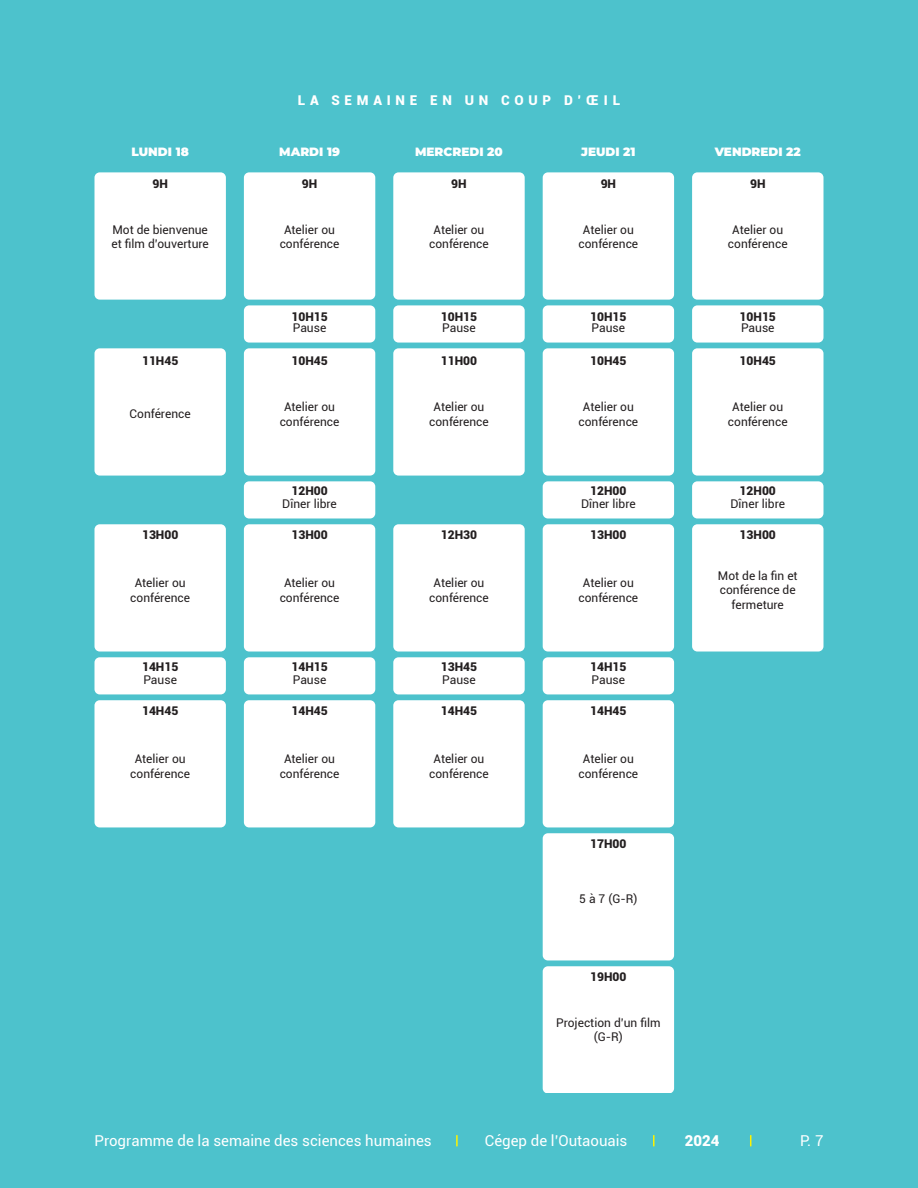
<style>
.page{position:relative;width:918px;height:1188px;background:#4dc2cc}
.page>*{position:absolute;margin:0;border:0;box-sizing:border-box;transform-origin:0 0}
.t1{font:15px "Roboto";color:#fff}
.t2{font:900 15px "Roboto";color:#fff}
.t3{font:900 13.5px "Roboto";letter-spacing:.35em;color:#fff}
.t4{font:12px/14.4px "Roboto";color:#231f20;text-align:center}
.t5{font:900 12px "Roboto";color:#231f20}
.t6{font:900 12px "Montserrat";color:#fff}
</style>
<div class="page">
<div style="left:95px;top:172px;width:131px;height:128px;background:#fff;border-radius:5px"></div>
<div style="left:95px;top:348px;width:131px;height:128px;background:#fff;border-radius:5px"></div>
<div style="left:95px;top:524px;width:131px;height:128px;background:#fff;border-radius:5px"></div>
<div style="left:95px;top:700px;width:131px;height:127px;background:#fff;border-radius:5px"></div>
<div style="left:244px;top:172px;width:131px;height:128px;background:#fff;border-radius:5px"></div>
<div style="left:244px;top:348px;width:131px;height:128px;background:#fff;border-radius:5px"></div>
<div style="left:244px;top:524px;width:131px;height:128px;background:#fff;border-radius:5px"></div>
<div style="left:244px;top:700px;width:131px;height:127px;background:#fff;border-radius:5px"></div>
<div style="left:244px;top:305px;width:131px;height:38px;background:#fff;border-radius:5px"></div>
<div style="left:95px;top:657px;width:131px;height:37px;background:#fff;border-radius:5px"></div>
<div style="left:244px;top:481px;width:131px;height:37px;background:#fff;border-radius:5px"></div>
<div style="left:393px;top:172px;width:132px;height:128px;background:#fff;border-radius:5px"></div>
<div style="left:393px;top:348px;width:132px;height:128px;background:#fff;border-radius:5px"></div>
<div style="left:393px;top:524px;width:132px;height:128px;background:#fff;border-radius:5px"></div>
<div style="left:393px;top:700px;width:132px;height:127px;background:#fff;border-radius:5px"></div>
<div style="left:393px;top:305px;width:132px;height:38px;background:#fff;border-radius:5px"></div>
<div style="left:244px;top:657px;width:131px;height:37px;background:#fff;border-radius:5px"></div>
<div style="left:543px;top:172px;width:131px;height:128px;background:#fff;border-radius:5px"></div>
<div style="left:543px;top:348px;width:131px;height:128px;background:#fff;border-radius:5px"></div>
<div style="left:543px;top:524px;width:131px;height:128px;background:#fff;border-radius:5px"></div>
<div style="left:543px;top:700px;width:131px;height:127px;background:#fff;border-radius:5px"></div>
<div style="left:543px;top:833px;width:131px;height:127px;background:#fff;border-radius:5px"></div>
<div style="left:543px;top:966px;width:131px;height:127px;background:#fff;border-radius:5px"></div>
<div style="left:543px;top:305px;width:131px;height:38px;background:#fff;border-radius:5px"></div>
<div style="left:393px;top:657px;width:132px;height:37px;background:#fff;border-radius:5px"></div>
<div style="left:543px;top:481px;width:131px;height:37px;background:#fff;border-radius:5px"></div>
<div style="left:692px;top:172px;width:132px;height:128px;background:#fff;border-radius:5px"></div>
<div style="left:692px;top:348px;width:132px;height:128px;background:#fff;border-radius:5px"></div>
<div style="left:692px;top:524px;width:132px;height:128px;background:#fff;border-radius:5px"></div>
<div style="left:692px;top:305px;width:132px;height:38px;background:#fff;border-radius:5px"></div>
<div style="left:543px;top:657px;width:131px;height:37px;background:#fff;border-radius:5px"></div>
<div style="left:692px;top:481px;width:132px;height:37px;background:#fff;border-radius:5px"></div>
<svg style="left:456px;top:1135px;width:2px;height:11px"></svg>
<svg style="left:653px;top:1135px;width:2px;height:11px"></svg>
<p class="t3" style="left:298px;top:90px;width:324px">LA SEMAINE EN UN COUP D’ŒIL</p>
<p class="t6" style="left:132px;top:143px;width:59px">LUNDI 18</p>
<p class="t6" style="left:279px;top:143px;width:62px">MARDI 19</p>
<p class="t6" style="left:415px;top:143px;width:89px">MERCREDI 20</p>
<p class="t6" style="left:581px;top:143px;width:56px">JEUDI 21</p>
<p class="t6" style="left:715px;top:143px;width:88px">VENDREDI 22</p>
<p class="t5" style="left:152px;top:175px;width:17px">9H</p>
<p class="t5" style="left:302px;top:175px;width:17px">9H</p>
<p class="t5" style="left:451px;top:175px;width:17px">9H</p>
<p class="t5" style="left:601px;top:175px;width:17px">9H</p>
<p class="t5" style="left:750px;top:175px;width:17px">9H</p>
<p class="t4" style="left:112px;top:222px;width:97px">Mot de bienvenue</p>
<p class="t4" style="left:112px;top:236px;width:99px">et film d’ouverture</p>
<p class="t4" style="left:280px;top:222px;width:61px">Atelier ou conférence</p>
<p class="t4" style="left:429px;top:222px;width:61px">Atelier ou conférence</p>
<p class="t4" style="left:579px;top:222px;width:61px">Atelier ou conférence</p>
<p class="t4" style="left:728px;top:222px;width:61px">Atelier ou conférence</p>
<p class="t5" style="left:291px;top:308px;width:38px">10H15</p>
<p class="t5" style="left:441px;top:308px;width:38px">10H15</p>
<p class="t5" style="left:590px;top:308px;width:38px">10H15</p>
<p class="t5" style="left:740px;top:308px;width:38px">10H15</p>
<p class="t4" style="left:293px;top:320px;width:35px">Pause</p>
<p class="t4" style="left:442px;top:320px;width:35px">Pause</p>
<p class="t4" style="left:592px;top:320px;width:35px">Pause</p>
<p class="t4" style="left:741px;top:320px;width:35px">Pause</p>
<p class="t5" style="left:142px;top:352px;width:38px">11H45</p>
<p class="t5" style="left:291px;top:352px;width:38px">10H45</p>
<p class="t5" style="left:441px;top:352px;width:38px">11H00</p>
<p class="t5" style="left:590px;top:352px;width:38px">10H45</p>
<p class="t5" style="left:740px;top:352px;width:38px">10H45</p>
<p class="t4" style="left:130px;top:407px;width:63px">Conférence</p>
<p class="t4" style="left:280px;top:399px;width:61px">Atelier ou conférence</p>
<p class="t4" style="left:429px;top:399px;width:61px">Atelier ou conférence</p>
<p class="t4" style="left:579px;top:399px;width:61px">Atelier ou conférence</p>
<p class="t4" style="left:728px;top:399px;width:61px">Atelier ou conférence</p>
<p class="t5" style="left:291px;top:482px;width:38px">12H00</p>
<p class="t5" style="left:590px;top:482px;width:38px">12H00</p>
<p class="t5" style="left:740px;top:482px;width:38px">12H00</p>
<p class="t4" style="left:282px;top:496px;width:56px">Dîner libre</p>
<p class="t4" style="left:581px;top:496px;width:56px">Dîner libre</p>
<p class="t4" style="left:730px;top:496px;width:56px">Dîner libre</p>
<p class="t5" style="left:142px;top:527px;width:38px">13H00</p>
<p class="t5" style="left:291px;top:527px;width:38px">13H00</p>
<p class="t5" style="left:441px;top:527px;width:38px">12H30</p>
<p class="t5" style="left:590px;top:527px;width:38px">13H00</p>
<p class="t5" style="left:740px;top:527px;width:38px">13H00</p>
<p class="t4" style="left:130px;top:575px;width:61px">Atelier ou conférence</p>
<p class="t4" style="left:280px;top:575px;width:61px">Atelier ou conférence</p>
<p class="t4" style="left:429px;top:575px;width:61px">Atelier ou conférence</p>
<p class="t4" style="left:579px;top:575px;width:61px">Atelier ou conférence</p>
<p class="t4" style="left:718px;top:568px;width:81px">Mot de la fin et</p>
<p class="t4" style="left:720px;top:582px;width:77px">conférence de fermeture</p>
<p class="t5" style="left:142px;top:658px;width:38px">14H15</p>
<p class="t5" style="left:291px;top:658px;width:38px">14H15</p>
<p class="t5" style="left:441px;top:658px;width:38px">13H45</p>
<p class="t5" style="left:590px;top:658px;width:38px">14H15</p>
<p class="t4" style="left:143px;top:672px;width:35px">Pause</p>
<p class="t4" style="left:293px;top:672px;width:35px">Pause</p>
<p class="t4" style="left:442px;top:672px;width:35px">Pause</p>
<p class="t4" style="left:592px;top:672px;width:35px">Pause</p>
<p class="t5" style="left:142px;top:703px;width:38px">14H45</p>
<p class="t5" style="left:291px;top:703px;width:38px">14H45</p>
<p class="t5" style="left:441px;top:703px;width:38px">14H45</p>
<p class="t5" style="left:590px;top:703px;width:38px">14H45</p>
<p class="t4" style="left:130px;top:751px;width:61px">Atelier ou conférence</p>
<p class="t4" style="left:280px;top:751px;width:61px">Atelier ou conférence</p>
<p class="t4" style="left:429px;top:751px;width:61px">Atelier ou conférence</p>
<p class="t4" style="left:579px;top:751px;width:61px">Atelier ou conférence</p>
<p class="t5" style="left:590px;top:836px;width:38px">17H00</p>
<p class="t4" style="left:579px;top:891px;width:60px">5 à 7 (G-R)</p>
<p class="t5" style="left:590px;top:969px;width:38px">19H00</p>
<p class="t4" style="left:556px;top:1015px;width:106px">Projection d’un film (G-R)</p>
<p class="t1" style="left:94px;top:1131px;width:339px">Programme de la semaine des sciences humaines</p>
<p class="t1" style="left:485px;top:1131px;width:144px">Cégep de l’Outaouais</p>
<p class="t2" style="left:685px;top:1130px;width:36px">2024</p>
<p class="t1" style="left:800px;top:1131px;width:25px">P. 7</p>
</div>
